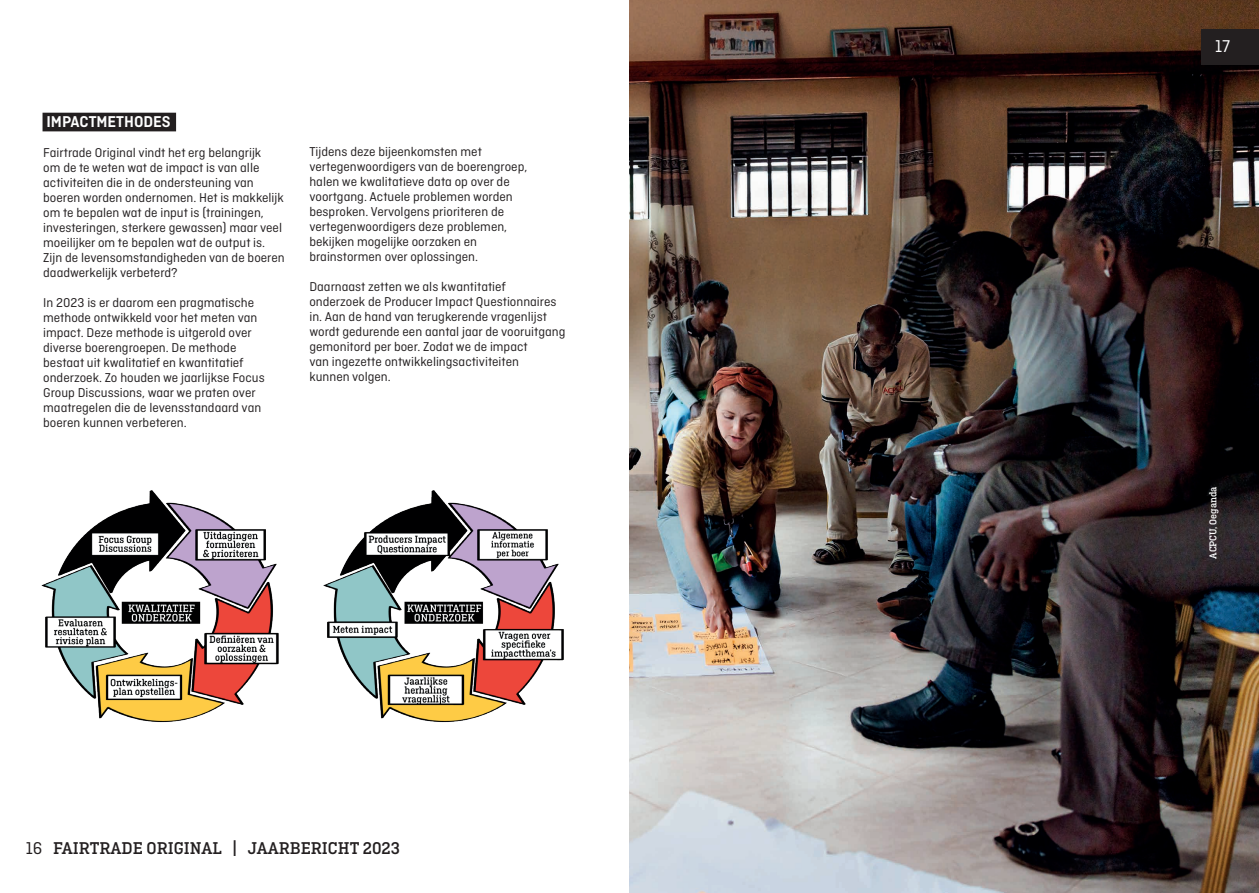
<style>
.page{position:relative;width:1259px;height:893px;background:#fff}
.page>*{position:absolute;margin:0;border:0;box-sizing:border-box;transform-origin:0 0}
.t1{font:500 18px "Ciutadella Slab";color:#231f20}
.t2{font:18px "Ciutadella";color:#fff}
.t3{font:600 16.5px "Ciutadella";color:#fff}
.t4{font:13.5px/15px "Ciutadella";color:#231f20}
.t5{font:500 10.5px "Ciutadella Slab";color:#fff}
.s1{font-family:"Ciutadella";font-weight:400}
</style>
<div class="page">
<img style="left:629px;top:0;width:630px;height:893px">
<div style="left:43px;top:113px;width:132px;height:18px;background:#231f20"></div>
<img style="left:41px;top:490px;width:523px;height:232px">
<div style="left:1201px;top:29px;width:58px;height:35px;background:#231f20"></div>
<p class="t3" style="left:46px;top:112px;width:126px">IMPACTMETHODES</p>
<p class="t4" style="left:43px;top:145px;width:243px">Fairtrade Original vindt het erg belangrijk<br>om de te weten wat de impact is van alle activiteiten die in de ondersteuning van boeren worden ondernomen. Het is makkelijk om te bepalen wat de input is (trainingen, investeringen, sterkere gewassen) maar veel moeilijker om te bepalen wat de output is.<br>Zijn de levensomstandigheden van de boeren daadwerkelijk verbeterd?</p>
<p class="t4" style="left:43px;top:295px;width:223px">In 2023 is er daarom een pragmatische methode ontwikkeld voor het meten van impact. Deze methode is uitgerold over diverse boerengroepen. De methode bestaat uit kwalitatief en kwantitatief onderzoek. Zo houden we jaarlijkse Focus Group Discussions, waar we praten over maatregelen die de levensstandaard van boeren kunnen verbeteren.</p>
<p class="t4" style="left:309px;top:144px;width:219px">Tijdens deze bijeenkomsten met vertegenwoordigers van de boerengroep, halen we kwalitatieve data op over de voortgang. Actuele problemen worden besproken. Vervolgens prioriteren de vertegenwoordigers deze problemen, bekijken mogelijke oorzaken en brainstormen over oplossingen.</p>
<p class="t4" style="left:309px;top:279px;width:257px">Daarnaast zetten we als kwantitatief<br>onderzoek de Producer Impact Questionnaires in. Aan de hand van terugkerende vragenlijst wordt gedurende een aantal jaar de vooruitgang gemonitord per boer. Zodat we de impact<br>van ingezette ontwikkelingsactiviteiten<br>kunnen volgen.</p>
<h1 class="t1" style="left:26px;top:838px;width:376px"><span class="s1">16</span> FAIRTRADE ORIGINAL | JAARBERICHT 2023</h1>
<h1 class="t2" style="left:1215px;top:37px;width:17px">17</h1>
<p class="t5" style="left:1207px;top:559px;width:74px;rotate:-90deg">ACPCU, Oeganda</p>
</div>
